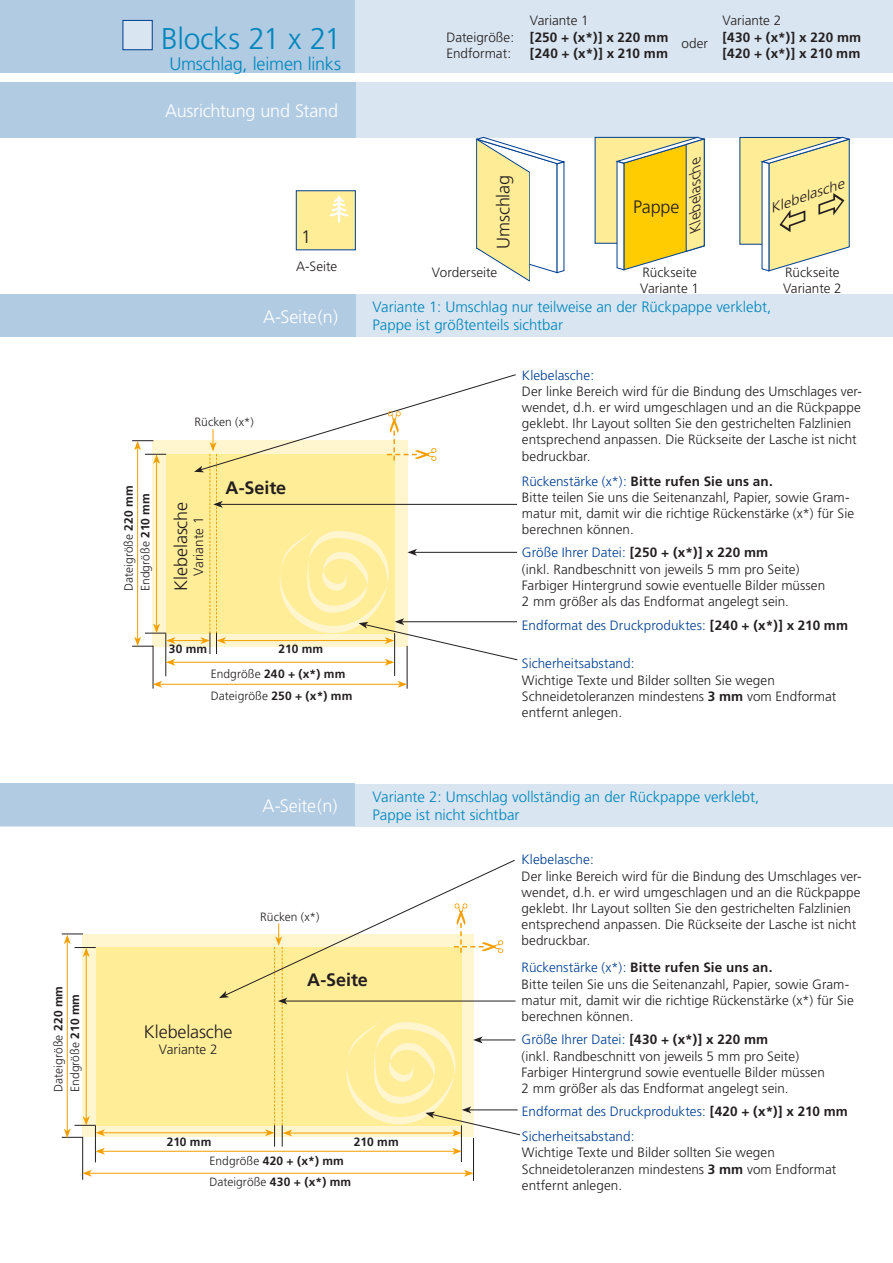
<style>
.page{position:relative;width:893px;height:1263px;background:#fff}
.page>*{position:absolute;margin:0;border:0;box-sizing:border-box;transform-origin:0 0}
.t1{font:300 30px "Frutiger";letter-spacing:-.015em;color:#0086bc}
.t2{font:300 18px "Frutiger";letter-spacing:-.01em;color:#fff}
.t3{font:300 18px "Frutiger";letter-spacing:-.01em;color:#231f20}
.t4{font:300 18px "Frutiger";letter-spacing:-.01em;color:#0086bc}
.t5{font:700 18px "Frutiger";letter-spacing:-.005em;color:#231f20}
.t6{font:300 15px/18px "Frutiger";letter-spacing:-.005em;color:#0086bc}
.t7{font:italic 300 15px "Frutiger";color:#231f20}
.t8{font:italic 300 13.65px "Frutiger";color:#231f20;scale:1.12 1}
.t9{font:300 13.5px/16.2px "Frutiger";color:#231f20}
.t10{font:300 13.5px/25.5px "Frutiger";letter-spacing:.005em;color:#003e90}
.t11{font:700 13.5px/16.2px "Frutiger";letter-spacing:.015em;color:#231f20}
.t12{font:700 12px/22px "Frutiger";letter-spacing:.015em;color:#231f20}
.t13{font:300 12px/16.8px "Frutiger";letter-spacing:.005em;color:#231f20}
.s1{font-weight:700}
.s2{font-weight:300}
.s3{color:#003e90}
.s4{font-weight:700;color:#231f20}
</style>
<div class="page">
<div style="left:0;top:0;width:893px;height:72px;background:#d9e5f1"></div>
<div style="left:0;top:0;width:355px;height:72px;background:#b1cbe3"></div>
<div style="left:0;top:784px;width:893px;height:42px;background:#d9e5f1"></div>
<div style="left:0;top:294px;width:893px;height:43px;background:#d9e5f1"></div>
<div style="left:0;top:294px;width:355px;height:43px;background:#b1cbe3"></div>
<div style="left:0;top:82px;width:893px;height:55px;background:#d9e5f1"></div>
<div style="left:0;top:82px;width:355px;height:55px;background:#b1cbe3"></div>
<div style="left:595px;top:137px;width:103px;height:106px;background:#ffec96"></div>
<svg style="left:616px;top:137px;width:90px;height:133px"></svg>
<div style="left:152px;top:440px;width:255px;height:207px;background:#fff6cf"></div>
<div style="left:166px;top:454px;width:229px;height:179px;background:#ffed98"></div>
<hr style="left:165px;top:633px;width:1px;height:43px;background:#231f20">
<svg style="left:475px;top:136px;width:90px;height:146px"></svg>
<hr style="left:153px;top:646px;width:1px;height:43px;background:#231f20">
<hr style="left:394px;top:633px;width:1px;height:43px;background:#231f20">
<hr style="left:407px;top:646px;width:1px;height:43px;background:#231f20">
<hr style="left:137px;top:448px;width:1px;height:191px;background:#f49f00">
<hr style="left:156px;top:461px;width:1px;height:165px;background:#f49f00">
<svg style="left:132px;top:440px;width:34px;height:24px"></svg>
<hr style="left:173px;top:662px;width:214px;height:1px;background:#f49f00">
<svg style="left:166px;top:659px;width:9px;height:7px"></svg>
<hr style="left:160px;top:684px;width:240px;height:1px;background:#f49f00">
<svg style="left:398px;top:681px;width:9px;height:7px"></svg>
<svg style="left:153px;top:681px;width:9px;height:7px"></svg>
<div style="left:740px;top:137px;width:103px;height:107px;background:#ffec96"></div>
<div style="left:82px;top:934px;width:392px;height:203px;background:#fff6cf"></div>
<div style="left:96px;top:947px;width:365px;height:178px;background:#ffed98"></div>
<hr style="left:95px;top:1126px;width:1px;height:36px;background:#231f20">
<hr style="left:82px;top:1137px;width:1px;height:43px;background:#231f20">
<hr style="left:461px;top:1125px;width:1px;height:37px;background:#231f20">
<hr style="left:473px;top:1138px;width:1px;height:43px;background:#231f20">
<hr style="left:67px;top:942px;width:1px;height:189px;background:#f49f00">
<hr style="left:86px;top:955px;width:1px;height:163px;background:#f49f00">
<svg style="left:62px;top:933px;width:34px;height:24px"></svg>
<hr style="left:103px;top:1151px;width:352px;height:1px;background:#f49f00">
<svg style="left:95px;top:1148px;width:10px;height:7px"></svg>
<hr style="left:89px;top:1173px;width:377px;height:1px;background:#f49f00">
<svg style="left:464px;top:1170px;width:9px;height:7px"></svg>
<svg style="left:82px;top:1170px;width:10px;height:7px"></svg>
<hr style="left:103px;top:1132px;width:164px;height:1px;background:#f49f00">
<svg style="left:62px;top:1116px;width:43px;height:22px"></svg>
<hr style="left:173px;top:640px;width:30px;height:1px;background:#f49f00">
<svg style="left:132px;top:624px;width:43px;height:23px"></svg>
<svg style="left:219px;top:859px;width:301px;height:296px"></svg>
<svg style="left:761px;top:137px;width:90px;height:134px"></svg>
<div style="left:0;top:784px;width:355px;height:42px;background:#b1cbe3"></div>
<div style="left:123px;top:20px;width:29px;height:30px;background:#d9e5f1;border:1px solid #003e90"></div>
<div style="left:296px;top:191px;width:60px;height:59px;background:#ffed98;border:1px solid #003e90"></div>
<svg style="left:330px;top:196px;width:18px;height:27px"></svg>
<svg style="left:194px;top:374px;width:324px;height:292px"></svg>
<p class="t13" style="left:50px;top:1092px;width:107px;rotate:-90deg">Dateigröße <span class="s1">220 mm<br></span>Endgröße <span class="s1">210 mm</span></p>
<h1 class="t1" style="left:161px;top:21px;width:182px">Blocks 21 x 21</h1>
<h2 class="t4" style="left:169px;top:54px;width:173px">Umschlag, leimen links</h2>
<h2 class="t2" style="left:165px;top:101px;width:174px">Ausrichtung und Stand</h2>
<h2 class="t3" style="left:301px;top:226px;width:12px">1</h2>
<p class="t9" style="left:296px;top:258px;width:43px">A-Seite</p>
<h2 class="t2" style="left:263px;top:307px;width:76px">A-Seite(n)</h2>
<p class="t13" style="left:120px;top:591px;width:107px;rotate:-90deg">Dateigröße <span class="s1">220 mm<br></span>Endgröße <span class="s1">210 mm</span></p>
<p class="t13" style="left:195px;top:414px;width:61px">Rücken (x*)</p>
<h2 class="t3" style="left:171px;top:591px;width:90px;rotate:-90deg">Klebelasche</h2>
<p class="t9" style="left:190px;top:576px;width:60px;rotate:-90deg">Variante 1</p>
<h2 class="t5" style="left:226px;top:477px;width:62px">A-Seite</h2>
<p class="t12" style="left:169px;top:638px;width:40px">30 mm</p>
<p class="t12" style="left:279px;top:638px;width:46px">210 mm</p>
<p class="t12" style="left:211px;top:663px;width:143px"><span class="s2">Endgröße</span> 240 + (x*) mm<br><span class="s2">Dateigröße</span> 250 + (x*) mm</p>
<p class="t9" style="left:530px;top:12px;width:60px">Variante 1</p>
<p class="t9" style="left:446px;top:29px;width:69px">Dateigröße:<br>Endformat:</p>
<p class="t11" style="left:530px;top:29px;width:140px">[250 + (x*)] x 220 mm [240 + (x*)] x 210 mm</p>
<p class="t9" style="left:681px;top:35px;width:28px">oder</p>
<p class="t9" style="left:722px;top:12px;width:60px">Variante 2</p>
<p class="t11" style="left:722px;top:29px;width:140px">[430 + (x*)] x 220 mm [420 + (x*)] x 210 mm</p>
<h2 class="t3" style="left:493px;top:249px;width:75px;rotate:-90deg">Umschlag</h2>
<p class="t9" style="left:432px;top:264px;width:67px">Vorderseite</p>
<h2 class="t3" style="left:633px;top:196px;width:48px">Pappe</h2>
<p class="t7" style="left:687px;top:231px;width:84px;rotate:-90deg">Klebelasche</p>
<p class="t8" style="left:768px;top:201px;width:71px;rotate:-19deg">Klebelasche</p>
<p class="t9" style="left:640px;top:264px;width:60px">Rückseite<br>Variante 1</p>
<p class="t9" style="left:783px;top:264px;width:60px">Rückseite<br>Variante 2</p>
<p class="t6" style="left:373px;top:298px;width:400px">Variante 1: Umschlag nur teilweise an der Rückpappe verklebt,<br>Pappe ist größtenteils sichtbar</p>
<p class="t10" style="left:522px;top:362px;width:74px">Klebelasche:</p>
<p class="t9" style="left:522px;top:383px;width:342px">Der linke Bereich wird für die Bindung des Umschlages ver&shy;wendet, d.h. er wird umgeschlagen und an die Rückpappe geklebt. Ihr Layout sollten Sie den gestrichelten Falzlinien entsprechend anpassen. Die Rückseite der Lasche ist nicht bedruckbar.</p>
<p class="t9" style="left:522px;top:473px;width:334px"><span class="s3">Rückenstärke (x*):</span> <span class="s1">Bitte rufen Sie uns an.<br></span>Bitte teilen Sie uns die Seitenanzahl, Papier, sowie Gram&shy;matur mit, damit wir die richtige Rückenstärke (x*) für Sie berechnen können.</p>
<p class="t9" style="left:522px;top:545px;width:305px"><span class="s3">Größe Ihrer Datei:</span> <span class="s1">[250 + (x*)] x 220 mm<br></span>(inkl. Randbeschnitt von jeweils 5 mm pro Seite)<br>Farbiger Hintergrund sowie eventuelle Bilder müssen 2 mm größer als das Endformat angelegt sein.</p>
<p class="t10" style="left:522px;top:612px;width:328px">Endformat des Druckproduktes: <span class="s4">[240 + (x*)] x 210 mm</span></p>
<p class="t10" style="left:522px;top:651px;width:114px">Sicherheitsabstand:</p>
<p class="t9" style="left:522px;top:672px;width:316px">Wichtige Texte und Bilder sollten Sie wegen<br>Schneidetoleranzen mindestens <span class="s1">3 mm</span> vom Endformat entfernt anlegen.</p>
<h2 class="t2" style="left:263px;top:796px;width:76px">A-Seite(n)</h2>
<p class="t13" style="left:260px;top:908px;width:61px">Rücken (x*)</p>
<p class="t6" style="left:373px;top:788px;width:388px">Variante 2: Umschlag vollständig an der Rückpappe verklebt,<br>Pappe ist nicht sichtbar</p>
<p class="t10" style="left:522px;top:847px;width:74px">Klebelasche:</p>
<p class="t9" style="left:522px;top:868px;width:342px">Der linke Bereich wird für die Bindung des Umschlages ver&shy;wendet, d.h. er wird umgeschlagen und an die Rückpappe geklebt. Ihr Layout sollten Sie den gestrichelten Falzlinien entsprechend anpassen. Die Rückseite der Lasche ist nicht bedruckbar.</p>
<h2 class="t5" style="left:307px;top:969px;width:62px">A-Seite</h2>
<p class="t9" style="left:522px;top:959px;width:334px"><span class="s3">Rückenstärke (x*):</span> <span class="s1">Bitte rufen Sie uns an.<br></span>Bitte teilen Sie uns die Seitenanzahl, Papier, sowie Gram&shy;matur mit, damit wir die richtige Rückenstärke (x*) für Sie berechnen können.</p>
<h2 class="t3" style="left:144px;top:1021px;width:90px">Klebelasche</h2>
<p class="t9" style="left:159px;top:1041px;width:60px">Variante 2</p>
<p class="t12" style="left:167px;top:1130px;width:46px">210 mm</p>
<p class="t12" style="left:354px;top:1130px;width:46px">210 mm</p>
<p class="t12" style="left:209px;top:1150px;width:143px;line-height:21px"><span class="s2">Endgröße</span> 420 + (x*) mm<br><span class="s2">Dateigröße</span> 430 + (x*) mm</p>
<p class="t9" style="left:521px;top:1031px;width:305px"><span class="s3">Größe Ihrer Datei:</span> <span class="s1">[430 + (x*)] x 220 mm<br></span>(inkl. Randbeschnitt von jeweils 5 mm pro Seite)<br>Farbiger Hintergrund sowie eventuelle Bilder müssen 2 mm größer als das Endformat angelegt sein.</p>
<p class="t10" style="left:522px;top:1098px;width:327px">Endformat des Druckproduktes: <span class="s4">[420 + (x*)] x 210 mm<br></span>Sicherheitsabstand:</p>
<p class="t9" style="left:522px;top:1144px;width:316px">Wichtige Texte und Bilder sollten Sie wegen<br>Schneidetoleranzen mindestens <span class="s1">3 mm</span> vom Endformat entfernt anlegen.</p>
</div>
